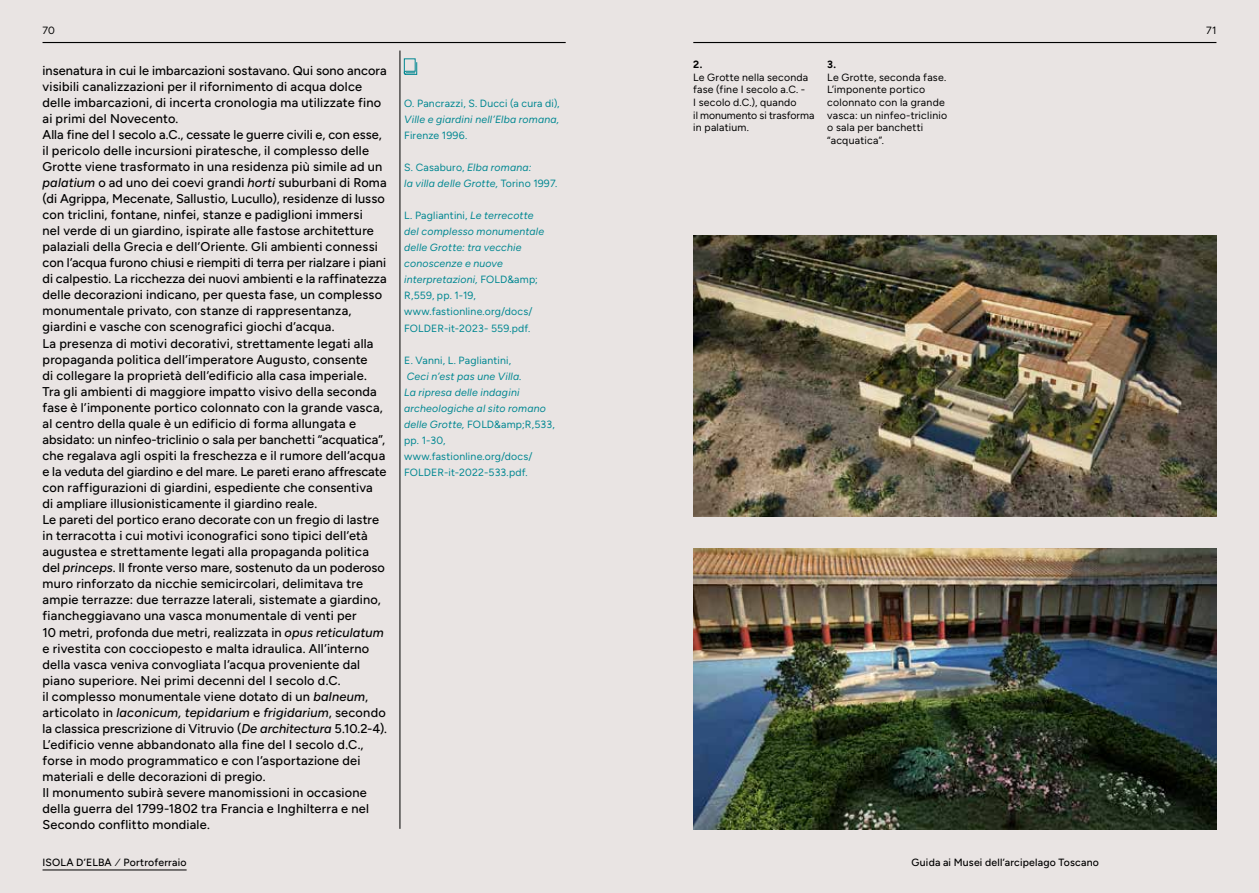
<style>
.page{position:relative;width:1259px;height:893px;background:#e9e4e3}
.page>*{position:absolute;margin:0;border:0;box-sizing:border-box;transform-origin:0 0}
.t1{font:300 12.75px/16px "Figtree";letter-spacing:.015em;color:#000}
.t2{font:italic 300 10.5px/16px "Figtree";letter-spacing:.02em;color:#008791}
.t3{font:300 10.5px/12.6px "Figtree";letter-spacing:.02em;color:#000}
.t4{font:300 10.5px "Figtree";letter-spacing:.02em;color:#008791}
.s1{font-style:italic}
.s2{font-style:normal}
</style>
<div class="page">
<hr style="left:43px;top:870px;width:144px;height:1px;background:#000">
<svg style="left:404px;top:58px;width:13px;height:17px"></svg>
<hr style="left:400px;top:51px;width:1px;height:778px;background:#000">
<hr style="left:43px;top:42px;width:523px;height:1px;background:#000">
<hr style="left:693px;top:42px;width:523px;height:1px;background:#000">
<img style="left:693px;top:235px;width:523px;height:281px">
<img style="left:693px;top:548px;width:523px;height:281px">
<p class="t3" style="left:43px;top:24px;width:14px">70</p>
<p class="t3" style="left:1206px;top:24px;width:12px">71</p>
<p class="t1" style="left:43px;top:62px;width:346px">insenatura in cui le imbarcazioni sostavano. Qui sono ancora visibili canalizzazioni per il rifornimento di acqua dolce delle imbarcazioni, di incerta cronologia ma utilizzate fino ai primi del Novecento.<br>Alla fine del I secolo a.C., cessate le guerre civili e, con esse, il pericolo delle incursioni piratesche, il complesso delle Grotte viene trasformato in una residenza più simile ad un <span class="s1">palatium</span> o ad uno dei coevi grandi <span class="s1">horti</span> suburbani di Roma (di Agrippa, Mecenate, Sallustio, Lucullo), residenze di lusso con triclini, fontane, ninfei, stanze e padiglioni immersi<br>nel verde di un giardino, ispirate alle fastose architetture palaziali della Grecia e dell’Oriente. Gli ambienti connessi con l’acqua furono chiusi e riempiti di terra per rialzare i piani di calpestio. La ricchezza dei nuovi ambienti e la raffinatezza delle decorazioni indicano, per questa fase, un complesso monumentale privato, con stanze di rappresentanza, giardini e vasche con scenografici giochi d’acqua.<br>La presenza di motivi decorativi, strettamente legati alla propaganda politica dell’imperatore Augusto, consente<br>di collegare la proprietà dell’edificio alla casa imperiale.<br>Tra gli ambienti di maggiore impatto visivo della seconda fase è l’imponente portico colonnato con la grande vasca, al centro della quale è un edificio di forma allungata e absidato: un ninfeo-triclinio o sala per banchetti “acquatica”, che regalava agli ospiti la freschezza e il rumore dell’acqua e la veduta del giardino e del mare. Le pareti erano affrescate con raffigurazioni di giardini, espediente che consentiva<br>di ampliare illusionisticamente il giardino reale.<br>Le pareti del portico erano decorate con un fregio di lastre in terracotta i cui motivi iconografici sono tipici dell’età augustea e strettamente legati alla propaganda politica del <span class="s1">princeps</span>. Il fronte verso mare, sostenuto da un poderoso muro rinforzato da nicchie semicircolari, delimitava tre ampie terrazze: due terrazze laterali, sistemate a giardino, fiancheggiavano una vasca monumentale di venti per<br>10 metri, profonda due metri, realizzata in <span class="s1">opus reticulatum </span>e rivestita con cocciopesto e malta idraulica. All’interno della vasca veniva convogliata l’acqua proveniente dal piano superiore. Nei primi decenni del I secolo d.C.<br>il complesso monumentale viene dotato di un <span class="s1">balneum</span>, articolato in <span class="s1">laconicum, tepidarium</span> e <span class="s1">frigidarium</span>, secondo la classica prescrizione di Vitruvio (<span class="s1">De architectura</span> 5.10.2-4).<br>L’edificio venne abbandonato alla fine del I secolo d.C., forse in modo programmatico e con l’asportazione dei materiali e delle decorazioni di pregio.<br>Il monumento subirà severe manomissioni in occasione della guerra del 1799-1802 tra Francia e Inghilterra e nel Secondo conflitto mondiale.</p>
<p class="t4" style="left:404px;top:97px;width:157px">O. Pancrazzi, S. Ducci (a cura di),</p>
<p class="t2" style="left:404px;top:111px;width:157px">Ville e giardini nell’Elba romana,</p>
<p class="t4" style="left:404px;top:129px;width:65px">Firenze 1996.</p>
<p class="t2" style="left:404px;top:159px;width:154px"><span class="s2">S. Casaburo,</span> Elba romana:<br>la villa delle Grotte, <span class="s2">Torino 1997.</span></p>
<p class="t2" style="left:404px;top:207px;width:141px"><span class="s2">L. Pagliantini,</span> Le terrecotte del complesso monumentale delle Grotte: tra vecchie conoscenze e nuove interpretazioni, <span class="s2">FOLD&amp;amp;<br>R,559, pp. 1-19, www.fastionline.org/docs/<br>FOLDER-it-2023- 559.pdf.</span></p>
<p class="t4" style="left:404px;top:354px;width:108px">E. Vanni, L. Pagliantini,</p>
<p class="t2" style="left:404px;top:368px;width:152px">Ceci n’est pas une Villa.<br>La ripresa delle indagini archeologiche al sito romano delle Grotte, <span class="s2">FOLD&amp;amp;R,533, pp. 1-30, www.fastionline.org/docs/<br>FOLDER-it-2022-533.pdf.</span></p>
<p class="t3" style="left:693px;top:58px;width:123px">2.<br>Le Grotte nella seconda fase (fine I secolo a.C. -<br>I secolo d.C.), quando<br>il monumento si trasforma in palatium.</p>
<p class="t3" style="left:827px;top:58px;width:121px">3.<br>Le Grotte, seconda fase.<br>L’imponente portico colonnato con la grande vasca: un ninfeo-triclinio o sala per banchetti “acquatica”.</p>
<p class="t3" style="left:43px;top:856px;width:146px">ISOLA D’ELBA ∕ Portroferraio</p>
<p class="t3" style="left:911px;top:856px;width:189px">Guida ai Musei dell’arcipelago Toscano</p>
</div>
